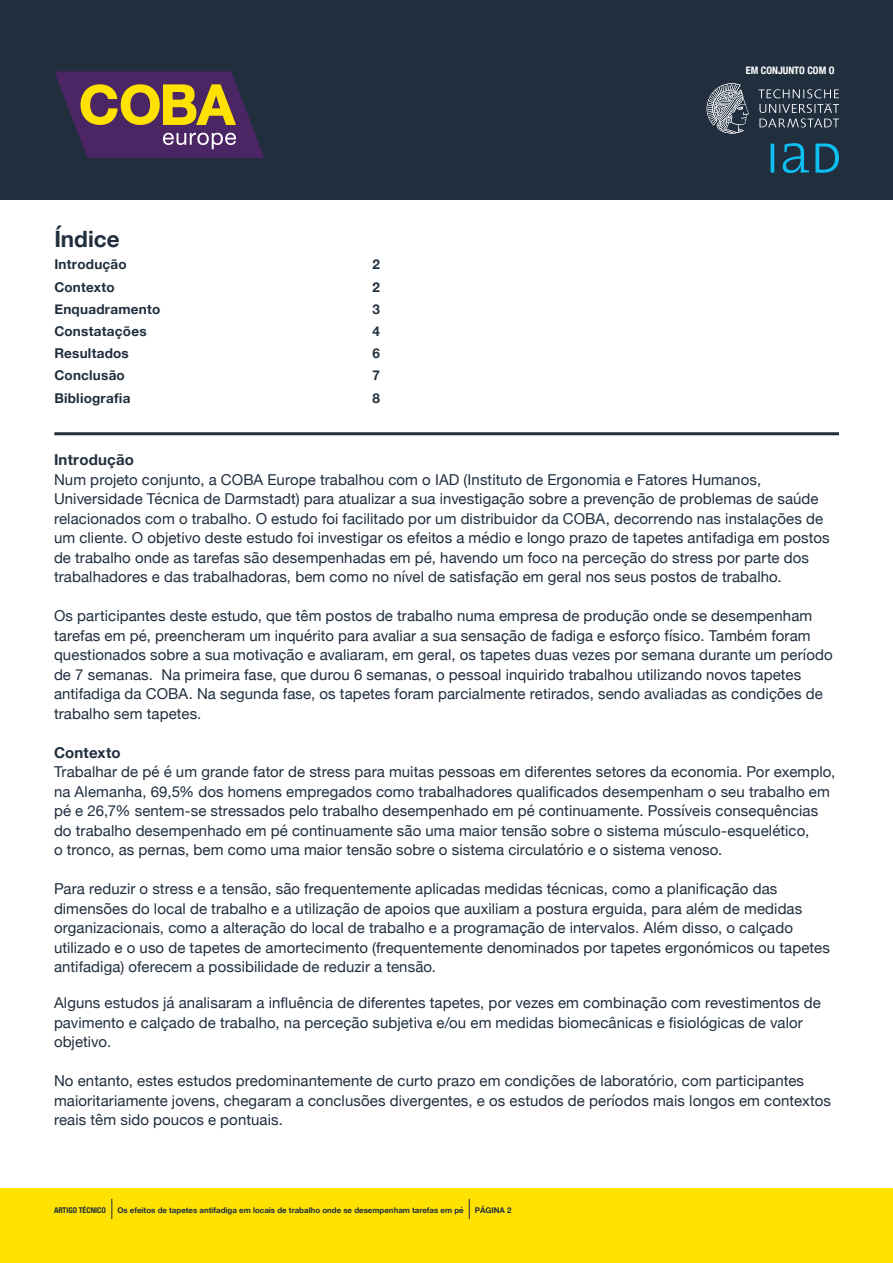
<style>
.page{position:relative;width:893px;height:1263px;background:#fff}
.page>*{position:absolute;margin:0;border:0;box-sizing:border-box;transform-origin:0 0}
.t1{font:700 22.5px "Helvetica Neue";color:#202e3e}
.t2{font:15px/19.5px "Helvetica Neue";letter-spacing:.005em;color:#202e3e}
.t3{font:700 15px "Helvetica Neue";letter-spacing:.01em;color:#202e3e}
.t4{font:700 13.5px "Helvetica Neue";letter-spacing:.015em;color:#202e3e}
.t5{font:700 condensed 10.35px "Helvetica Neue";color:#fff}
.t6{font:700 7.95px "Helvetica Neue";color:#202e3e}
.t7{font:700 condensed 7.95px "Helvetica Neue";color:#202e3e}
</style>
<div class="page">
<div style="left:0;top:1188px;width:893px;height:75px;background:#ffe201"></div>
<svg style="left:111px;top:1199px;width:1px;height:20px"></svg>
<svg style="left:469px;top:1199px;width:1px;height:20px"></svg>
<hr style="left:54px;top:432px;width:785px;height:3px;background:#202e3e">
<div style="left:0;top:0;width:893px;height:200px;background:#202e3e"></div>
<svg style="left:707px;top:83px;width:41px;height:50px"></svg>
<svg style="left:758px;top:89px;width:81px;height:39px"></svg>
<svg style="left:54px;top:71px;width:210px;height:87px"></svg>
<svg style="left:815px;top:143px;width:24px;height:30px"></svg>
<svg style="left:782px;top:143px;width:27px;height:30px"></svg>
<svg style="left:770px;top:144px;width:4px;height:29px"></svg>
<h1 class="t1" style="left:54px;top:222px;width:67px">Índice</h1>
<p class="t4" style="left:54px;top:254px;width:74px">Introdução</p>
<p class="t4" style="left:372px;top:254px;width:9px">2</p>
<p class="t4" style="left:54px;top:276px;width:62px">Contexto</p>
<p class="t4" style="left:372px;top:276px;width:9px">2</p>
<p class="t4" style="left:54px;top:298px;width:107px">Enquadramento</p>
<p class="t4" style="left:372px;top:298px;width:9px">3</p>
<p class="t4" style="left:54px;top:321px;width:94px">Constatações</p>
<p class="t4" style="left:372px;top:321px;width:9px">4</p>
<p class="t4" style="left:54px;top:343px;width:76px">Resultados</p>
<p class="t4" style="left:372px;top:343px;width:9px">6</p>
<p class="t4" style="left:54px;top:365px;width:72px">Conclusão</p>
<p class="t4" style="left:372px;top:365px;width:9px">7</p>
<p class="t4" style="left:54px;top:387px;width:78px">Bibliografia</p>
<p class="t4" style="left:372px;top:387px;width:9px">8</p>
<p class="t5" style="left:746px;top:62px;width:90px">EM CONJUNTO COM O</p>
<p class="t3" style="left:54px;top:448px;width:81px">Introdução</p>
<p class="t2" style="left:54px;top:470px;width:777px">Num projeto conjunto, a COBA Europe trabalhou com o IAD (Instituto de Ergonomia e Fatores Humanos, Universidade Técnica de Darmstadt) para atualizar a sua investigação sobre a prevenção de problemas de saúde relacionados com o trabalho. O estudo foi facilitado por um distribuidor da COBA, decorrendo nas instalações de um cliente. O objetivo deste estudo foi investigar os efeitos a médio e longo prazo de tapetes antifadiga em postos de trabalho onde as tarefas são desempenhadas em pé, havendo um foco na perceção do stress por parte dos trabalhadores e das trabalhadoras, bem como no nível de satisfação em geral nos seus postos de trabalho.</p>
<p class="t2" style="left:54px;top:607px;width:780px">Os participantes deste estudo, que têm postos de trabalho numa empresa de produção onde se desempenham tarefas em pé, preencheram um inquérito para avaliar a sua sensação de fadiga e esforço físico. Também foram questionados sobre a sua motivação e avaliaram, em geral, os tapetes duas vezes por semana durante um período de 7 semanas. Na primeira fase, que durou 6 semanas, o pessoal inquirido trabalhou utilizando novos tapetes antifadiga da COBA. Na segunda fase, os tapetes foram parcialmente retirados, sendo avaliadas as condições de trabalho sem tapetes.</p>
<p class="t3" style="left:54px;top:741px;width:68px">Contexto</p>
<p class="t2" style="left:54px;top:763px;width:783px">Trabalhar de pé é um grande fator de stress para muitas pessoas em diferentes setores da economia. Por exemplo, na Alemanha, 69,5% dos homens empregados como trabalhadores qualificados desempenham o seu trabalho em pé e 26,7% sentem-se stressados pelo trabalho desempenhado em pé continuamente. Possíveis consequências do trabalho desempenhado em pé continuamente são uma maior tensão sobre o sistema músculo-esquelético,<br>o tronco, as pernas, bem como uma maior tensão sobre o sistema circulatório e o sistema venoso.</p>
<p class="t2" style="left:54px;top:880px;width:777px">Para reduzir o stress e a tensão, são frequentemente aplicadas medidas técnicas, como a planificação das dimensões do local de trabalho e a utilização de apoios que auxiliam a postura erguida, para além de medidas organizacionais, como a alteração do local de trabalho e a programação de intervalos. Além disso, o calçado utilizado e o uso de tapetes de amortecimento (frequentemente denominados por tapetes ergonómicos ou tapetes antifadiga) oferecem a possibilidade de reduzir a tensão.</p>
<p class="t2" style="left:54px;top:994px;width:768px">Alguns estudos já analisaram a influência de diferentes tapetes, por vezes em combinação com revestimentos de pavimento e calçado de trabalho, na perceção subjetiva e/ou em medidas biomecânicas e fisiológicas de valor objetivo.</p>
<p class="t2" style="left:54px;top:1072px;width:778px">No entanto, estes estudos predominantemente de curto prazo em condições de laboratório, com participantes maioritariamente jovens, chegaram a conclusões divergentes, e os estudos de períodos mais longos em contextos reais têm sido poucos e pontuais.</p>
<p class="t7" style="left:54px;top:1203px;width:53px">ARTIGO TÉCNICO</p>
<p class="t6" style="left:117px;top:1204px;width:348px">Os efeitos de tapetes antifadiga em locais de trabalho onde se desempenham tarefas em pé</p>
<p class="t6" style="left:475px;top:1204px;width:38px">PÁGINA 2</p>
</div>
